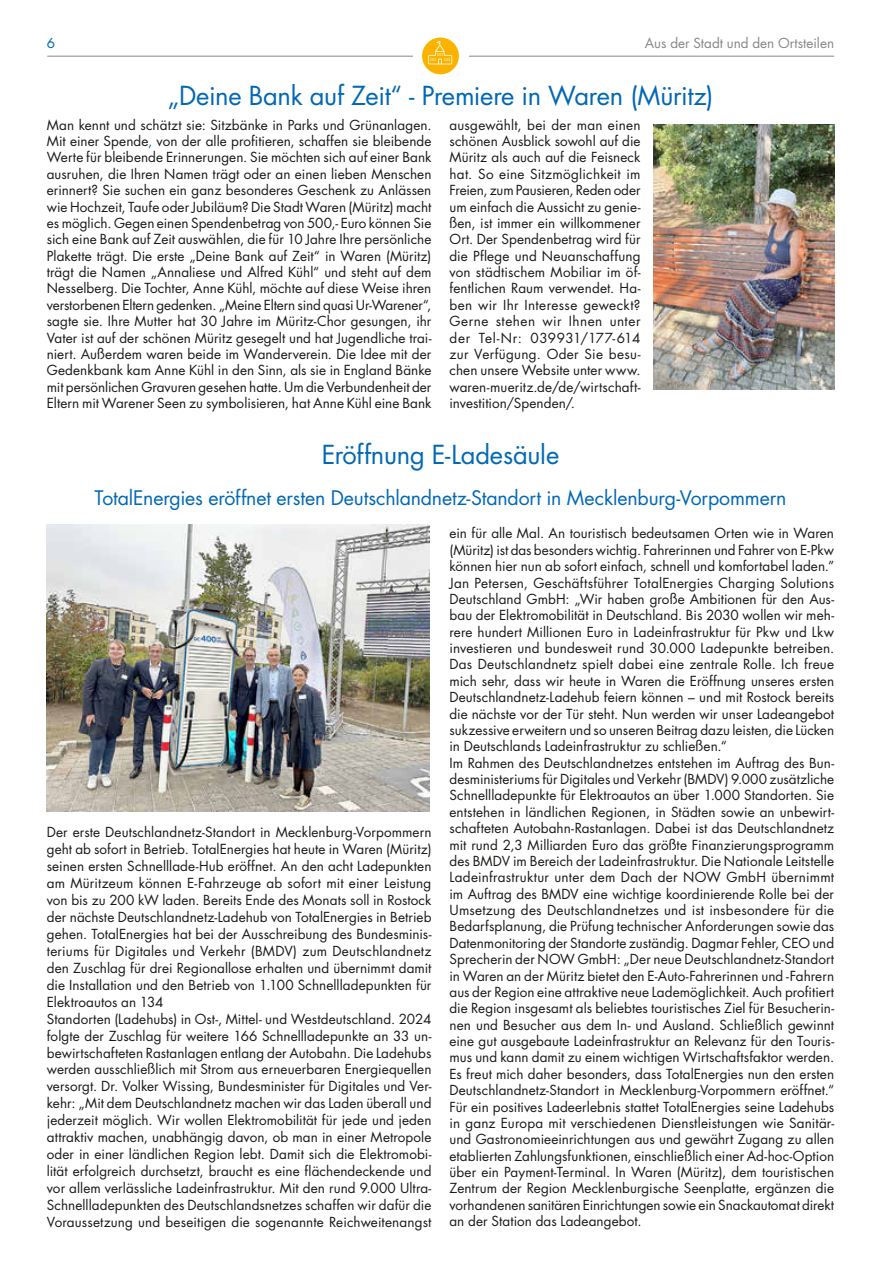
<style>
.page{position:relative;width:881px;height:1263px;background:#fff}
.page>*{position:absolute;margin:0;border:0;box-sizing:border-box;transform-origin:0 0}
.t1{font:25.5px "Futura LT";letter-spacing:-.01em;color:#0068b4}
.t2{font:19.5px "Futura LT";letter-spacing:-.005em;color:#0068b4}
.t3{font:13.5px/16.4px "Futura LT";letter-spacing:.005em;color:#1a1a18;text-align:justify}
.t4{font:13.5px "Futura LT";color:#868786}
.t5{font:13.5px "Futura LT";color:#0068b4}
.s1{color:#0068b4}
</style>
<div class="page">
<hr style="left:47px;top:56px;width:786px;height:1px;background:#868786">
<div style="left:413px;top:47px;width:55px;height:18px;background:#fff"></div>
<div style="left:422px;top:38px;width:36px;height:36px;background:#fab400;border-radius:50%"></div>
<svg style="left:428px;top:41px;width:24px;height:23px"></svg>
<img style="left:47px;top:525px;width:382px;height:287px">
<img style="left:653px;top:124px;width:180px;height:265px">
<p class="t5" style="left:47px;top:35px;width:10px">6</p>
<p class="t4" style="left:644px;top:34px;width:191px">Aus der Stadt und den Ortsteilen</p>
<h1 class="t1" style="left:167px;top:79px;width:547px">„Deine Bank auf Zeit“ - Premiere in Waren (Müritz)</h1>
<p class="t3" style="left:47px;top:117px;width:386px">Man kennt und schätzt sie: Sitzbänke in Parks und Grünanlagen.<br>Mit einer Spende<span class="s1">,</span> von der alle profitieren, schaffen sie bleibende Werte für bleibende Erinnerungen. Sie möchten sich auf einer Bank ausruhen, die Ihren Namen trägt oder an einen lieben Menschen erinnert? Sie suchen ein ganz besonderes Geschenk zu Anlässen wie Hochzeit, Taufe oder Jubiläum? Die Stadt Waren (Müritz) macht es möglich. Gegen einen Spendenbetrag von 500,- Euro können Sie sich eine Bank auf Zeit auswählen, die für 10 Jahre Ihre persönliche Plakette trägt. Die erste „Deine Bank auf Zeit“ in Waren (Müritz) trägt die Namen „Annaliese und Alfred Kühl“ und steht auf dem Nesselberg. Die Tochter, Anne Kühl, möchte auf diese Weise ihren verstorbenen Eltern gedenken. „Meine Eltern sind quasi Ur-Warener“, sagte sie. Ihre Mutter hat 30 Jahre im Müritz-Chor gesungen, ihr Vater ist auf der schönen Müritz gesegelt und hat Jugendliche trai&shy;niert. Außerdem waren beide im Wanderverein. Die Idee mit der Gedenkbank kam Anne Kühl in den Sinn, als sie in England Bänke mit persönlichen Gravuren gesehen hatte. Um die Verbundenheit der Eltern mit Warener Seen zu symbolisieren, hat Anne Kühl eine Bank</p>
<p class="t3" style="left:449px;top:117px;width:192px">ausgewählt, bei der man einen schönen Ausblick sowohl auf die Müritz als auch auf die Feisneck hat. So eine Sitzmöglichkeit im Freien, zum Pausieren, Reden oder um einfach die Aussicht zu genie&shy;ßen, ist immer ein willkommener Ort. Der Spendenbetrag wird für die Pflege und Neuanschaffung von städtischem Mobiliar im öf&shy;fentlichen Raum verwendet. Ha&shy;ben wir Ihr Interesse geweckt?<br>Gerne stehen wir Ihnen unter der Tel-Nr: 039931/177-614 zur Verfügung. Oder Sie besu&shy;chen unsere Website unter www. waren-mueritz.de/de/wirtschaft&shy;investition/Spenden/.</p>
<h1 class="t1" style="left:321px;top:439px;width:239px">Eröffnung E-Ladesäule</h1>
<h2 class="t2" style="left:94px;top:485px;width:693px">TotalEnergies eröffnet ersten Deutschlandnetz-Standort in Mecklenburg-Vorpommern</h2>
<p class="t3" style="left:47px;top:824px;width:386px;line-height:17px;text-align:left">Der erste Deutschlandnetz-Standort in Mecklenburg-Vorpommern geht ab sofort in Betrieb. TotalEnergies hat heute in Waren (Müritz) seinen ersten Schnelllade-Hub eröffnet. An den acht Ladepunkten am Müritzeum können E-Fahrzeuge ab sofort mit einer Leistung von bis zu 200 kW laden. Bereits Ende des Monats soll in Rostock der nächste Deutschlandnetz-Ladehub von TotalEnergies in Betrieb gehen. TotalEnergies hat bei der Ausschreibung des Bundesminis&shy;teriums für Digitales und Verkehr (BMDV) zum Deutschlandnetz den Zuschlag für drei Regionallose erhalten und übernimmt damit die Installation und den Betrieb von 1.100 Schnellladepunkten für Elektroautos an 134<br>Standorten (Ladehubs) in Ost-, Mittel- und Westdeutschland. 2024 folgte der Zuschlag für weitere 166 Schnellladepunkte an 33 un&shy;bewirtschafteten Rastanlagen entlang der Autobahn. Die Ladehubs werden ausschließlich mit Strom aus erneuerbaren Energiequellen versorgt. Dr. Volker Wissing, Bundesminister für Digitales und Ver&shy;kehr: „Mit dem Deutschlandnetz machen wir das Laden überall und jederzeit möglich. Wir wollen Elektromobilität für jede und jeden attraktiv machen, unabhängig davon, ob man in einer Metropole oder in einer ländlichen Region lebt. Damit sich die Elektromobi&shy;lität erfolgreich durchsetzt, braucht es eine flächendeckende und vor allem verlässliche Ladeinfrastruktur. Mit den rund 9.000 Ultra-Schnellladepunkten des Deutschlandsnetzes schaffen wir dafür die Voraussetzung und beseitigen die sogenannte Reichweitenangst</p>
<p class="t3" style="left:449px;top:525px;width:386px;text-align:left">ein für alle Mal. An touristisch bedeutsamen Orten wie in Waren (Müritz) ist das besonders wichtig. Fahrerinnen und Fahrer von E-Pkw können hier nun ab sofort einfach, schnell und komfortabel laden.” Jan Petersen, Geschäftsführer TotalEnergies Charging Solutions Deutschland GmbH: „Wir haben große Ambitionen für den Aus&shy;bau der Elektromobilität in Deutschland. Bis 2030 wollen wir meh&shy;rere hundert Millionen Euro in Ladeinfrastruktur für Pkw und Lkw investieren und bundesweit rund 30.000 Ladepunkte betreiben.<br>Das Deutschlandnetz spielt dabei eine zentrale Rolle. Ich freue mich sehr, dass wir heute in Waren die Eröffnung unseres ersten Deutschlandnetz-Ladehub feiern können – und mit Rostock bereits die nächste vor der Tür steht. Nun werden wir unser Ladeangebot sukzessive erweitern und so unseren Beitrag dazu leisten, die Lücken in Deutschlands Ladeinfrastruktur zu schließen.“<br>Im Rahmen des Deutschlandnetzes entstehen im Auftrag des Bun&shy;desministeriums für Digitales und Verkehr (BMDV) 9.000 zusätzliche Schnellladepunkte für Elektroautos an über 1.000 Standorten. Sie entstehen in ländlichen Regionen, in Städten sowie an unbewirt&shy;schafteten Autobahn-Rastanlagen. Dabei ist das Deutschlandnetz mit rund 2,3 Milliarden Euro das größte Finanzierungsprogramm des BMDV im Bereich der Ladeinfrastruktur. Die Nationale Leitstelle Ladeinfrastruktur unter dem Dach der NOW GmbH übernimmt im Auftrag des BMDV eine wichtige koordinierende Rolle bei der Umsetzung des Deutschlandnetzes und ist insbesondere für die Bedarfsplanung, die Prüfung technischer Anforderungen sowie das Datenmonitoring der Standorte zuständig. Dagmar Fehler, CEO und Sprecherin der NOW GmbH: „Der neue Deutschlandnetz-Standort in Waren an der Müritz bietet den E-Auto-Fahrerinnen und -Fahrern aus der Region eine attraktive neue Lademöglichkeit. Auch profitiert die Region insgesamt als beliebtes touristisches Ziel für Besucherin&shy;nen und Besucher aus dem In- und Ausland. Schließlich gewinnt eine gut ausgebaute Ladeinfrastruktur an Relevanz für den Touris&shy;mus und kann damit zu einem wichtigen Wirtschaftsfaktor werden.<br>Es freut mich daher besonders, dass TotalEnergies nun den ersten Deutschlandnetz-Standort in Mecklenburg-Vorpommern eröffnet.“ Für ein positives Ladeerlebnis stattet TotalEnergies seine Ladehubs in ganz Europa mit verschiedenen Dienstleistungen wie Sanitär&shy;und Gastronomieeinrichtungen aus und gewährt Zugang zu allen etablierten Zahlungsfunktionen, einschließlich einer Ad-hoc-Option über ein Payment-Terminal. In Waren (Müritz), dem touristischen Zentrum der Region Mecklenburgische Seenplatte, ergänzen die vorhandenen sanitären Einrichtungen sowie ein Snackautomat direkt an der Station das Ladeangebot.</p>
</div>
